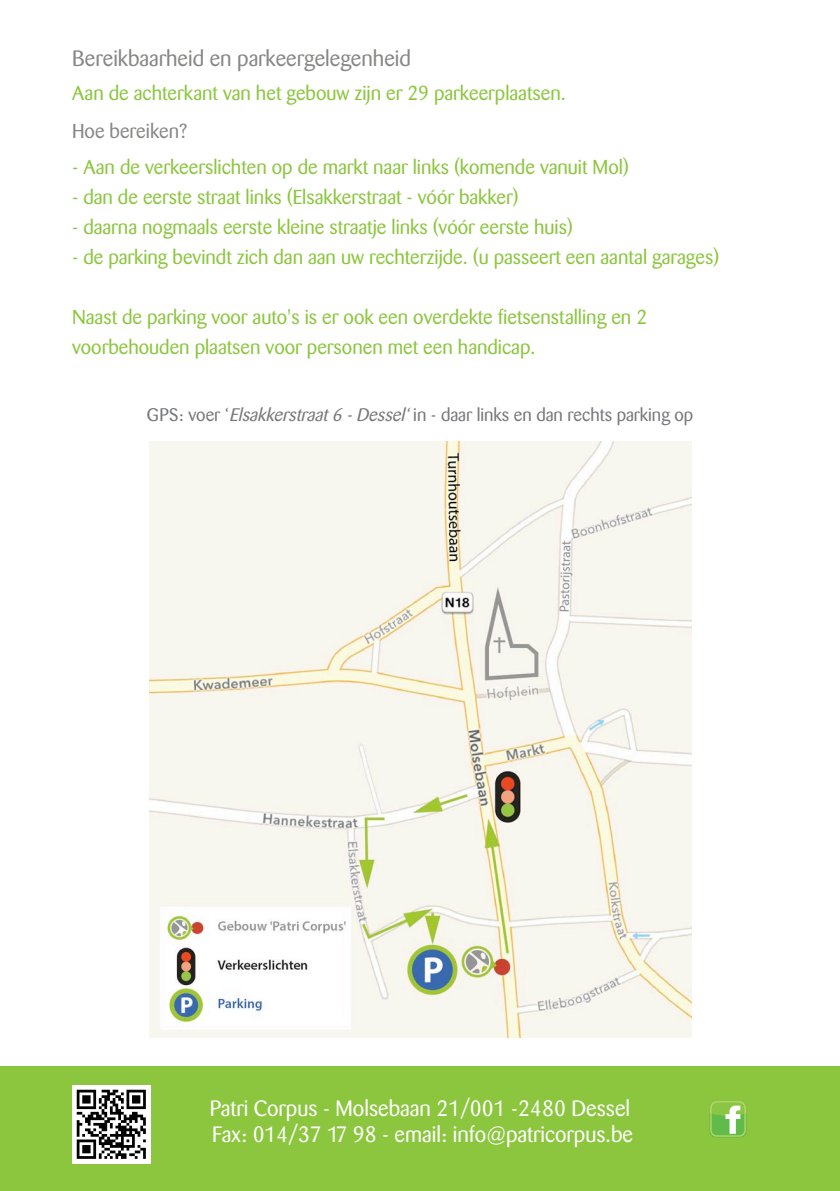
<style>
.page{position:relative;width:840px;height:1191px;background:#fff}
.page>*{position:absolute;margin:0;border:0;box-sizing:border-box;transform-origin:0 0}
.t1{font:22px "Barmeno";color:#fff}
.t2{font:22px "Barmeno";color:#878786}
.t3{font:20px "Barmeno";color:#8bc63e}
.t4{font:20px "Barmeno";color:#878786}
.t5{font:18px "Barmeno";color:#76787b}
.s1{font-style:italic}
</style>
<div class="page">
<div style="left:0;top:1066px;width:839px;height:125px;background:#8bc63e"></div>
<svg style="left:709px;top:1101px;width:37px;height:36px"></svg>
<img style="left:149px;top:442px;width:542px;height:595px">
<img style="left:72px;top:1085px;width:78px;height:79px">
<p class="t2" style="left:72px;top:46px;width:340px">Bereikbaarheid en parkeergelegenheid</p>
<p class="t3" style="left:72px;top:82px;width:495px">Aan de achterkant van het gebouw zijn er 29 parkeerplaatsen.</p>
<p class="t4" style="left:72px;top:120px;width:117px">Hoe bereiken?</p>
<p class="t3" style="left:72px;top:156px;width:558px">- Aan de verkeerslichten op de markt naar links (komende vanuit Mol)</p>
<p class="t3" style="left:72px;top:186px;width:448px">- dan de eerste straat links (Elsakkerstraat - vóór bakker)</p>
<p class="t3" style="left:72px;top:216px;width:502px">- daarna nogmaals eerste kleine straatje links (vóór eerste huis)</p>
<p class="t3" style="left:72px;top:246px;width:648px">- de parking bevindt zich dan aan uw rechterzijde. (u passeert een aantal garages)</p>
<p class="t3" style="left:72px;top:306px;width:576px">Naast de parking voor auto's is er ook een overdekte fietsenstalling en 2</p>
<p class="t3" style="left:72px;top:336px;width:464px">voorbehouden plaatsen voor personen met een handicap.</p>
<p class="t5" style="left:147px;top:404px;width:547px">GPS: voer ‘<span class="s1">Elsakkerstraat6 -Dessel‘</span>in - daar links en dan rechts parking op</p>
<p class="t1" style="left:210px;top:1095px;width:421px">Patri Corpus - Molsebaan 21/001 -2480 Dessel</p>
<p class="t1" style="left:212px;top:1122px;width:422px">Fax: 014/37 17 98 - email: info@patricorpus.be</p>
</div>
